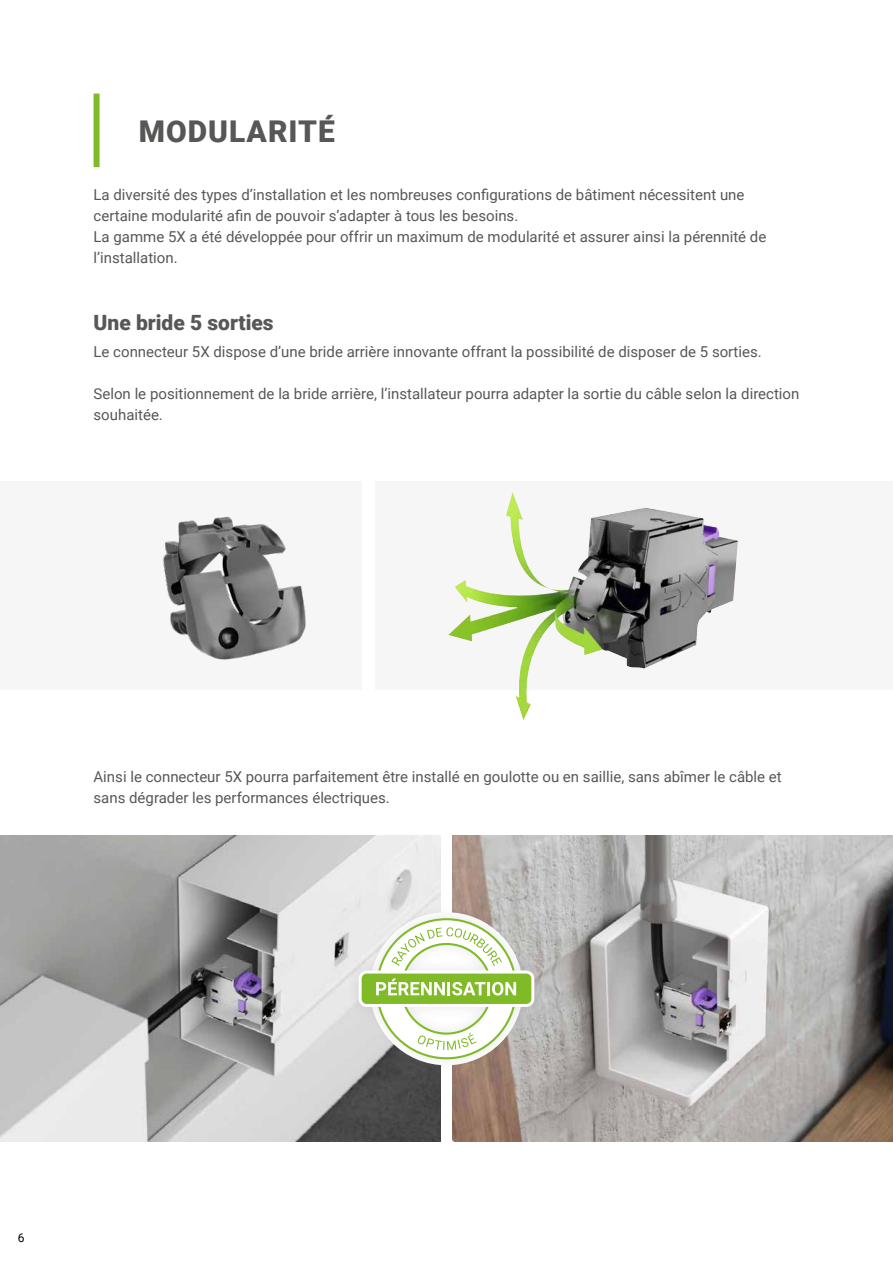
<style>
.page{position:relative;width:893px;height:1263px;background:#fff}
.page>*{position:absolute;margin:0;border:0;box-sizing:border-box;transform-origin:0 0}
.t1{font:900 30px "Roboto";letter-spacing:.035em;color:#575756}
.t2{font:900 21px "Roboto";color:#575756}
.t3{font:15px/21px "Roboto";color:#575756}
.t4{font:12px "Roboto";color:#000}
</style>
<div class="page">
<img style="left:0;top:836px;width:440px;height:306px">
<img style="left:453px;top:836px;width:440px;height:306px">
<div style="left:0;top:482px;width:362px;height:208px;background:#f6f6f6"></div>
<svg style="left:448px;top:491px;width:290px;height:199px"></svg>
<img style="left:463px;top:492px;width:95px;height:104px">
<div style="left:344px;top:904px;width:204px;height:169px;background:#000;opacity:.1"></div>
<div style="left:360px;top:972px;width:173px;height:33px;background:#80ba27;border-radius:7px"></div>
<div style="left:359px;top:970px;width:175px;height:37px;border:3px solid #fff;border-radius:7px"></div>
<svg style="left:376px;top:918px;width:141px;height:141px"></svg>
<div style="left:94px;top:94px;width:6px;height:73px;background:#80ba27"></div>
<img style="left:163px;top:516px;width:143px;height:144px">
<h1 class="t1" style="left:139px;top:110px;width:198px">MODULARITÉ</h1>
<p class="t3" style="left:94px;top:184px;width:674px">La diversité des types d’installation et les nombreuses configurations de bâtiment nécessitent une certaine modularité afin de pouvoir s’adapter à tous les besoins.<br>La gamme 5X a été développée pour offrir un maximum de modularité et assurer ainsi la pérennité de l’installation.</p>
<h2 class="t2" style="left:94px;top:308px;width:182px">Une bride 5 sorties</h2>
<p class="t3" style="left:94px;top:341px;width:670px">Le connecteur 5X dispose d’une bride arrière innovante offrant la possibilité de disposer de 5 sorties.</p>
<p class="t3" style="left:94px;top:383px;width:707px">Selon le positionnement de la bride arrière, l’installateur pourra adapter la sortie du câble selon la direction souhaitée.</p>
<p class="t3" style="left:94px;top:765px;width:690px">Ainsi le connecteur 5X pourra parfaitement être installé en goulotte ou en saillie, sans abîmer le câble et sans dégrader les performances électriques.</p>
<p class="t4" style="left:18px;top:1229px;width:8px">6</p>
</div>
